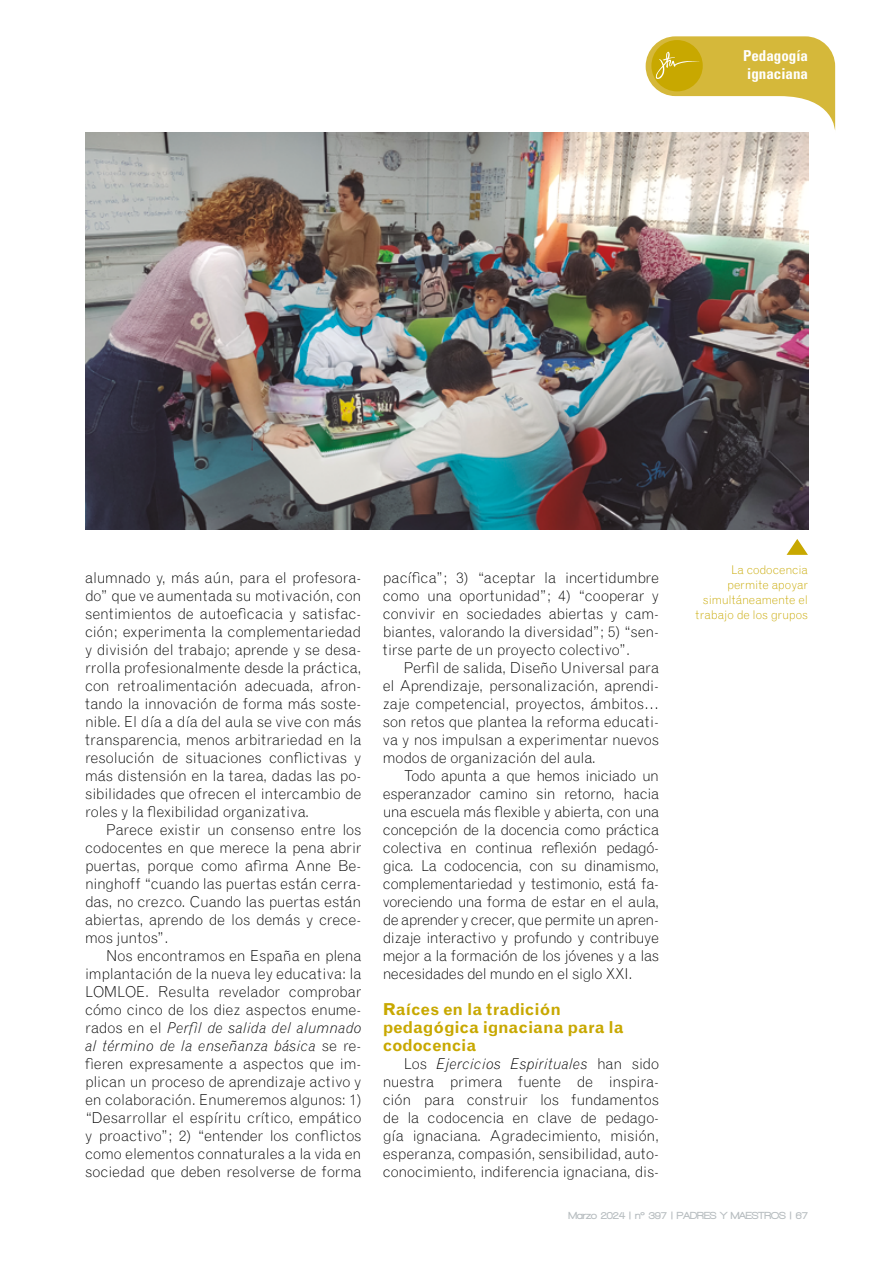
<style>
.page{position:relative;width:893px;height:1263px;background:#fff}
.page>*{position:absolute;margin:0;border:0;box-sizing:border-box;transform-origin:0 0}
.Ladillo{font:700 16.5px/18px "Grotesque";letter-spacing:-.015em;color:#c8a800}
.t1{font:300 15px/18px "Grotesque";letter-spacing:-.01em;color:#000;text-align:justify}
.t2{font:700 condensed 15px/18px "Univers";color:#fff}
.PIE_DE_FOTO{font:300 12px/15px "Grotesque";letter-spacing:-.005em;color:#c8a800;text-align:right}
.t3{font:900 10.5px "Walkway";color:#b7bdc0}
.s1{font-style:italic}
</style>
<div class="page">
<svg style="left:646px;top:36px;width:189px;height:94px"></svg>
<img style="left:85px;top:132px;width:723px;height:397px">
<svg style="left:787px;top:539px;width:21px;height:16px"></svg>
<p class="t2" style="left:743px;top:47px;width:67px">Pedagogía ignaciana</p>
<p class="t1" style="left:85px;top:568px;width:278px">alumnado y, más aún, para el profesora&shy;do” que ve aumentada su motivación, con sentimientos de autoeficacia y satisfac&shy;ción; experimenta la complementariedad y división del trabajo; aprende y se desa&shy;rrolla profesionalmente desde la práctica, con retroalimentación adecuada, afron&shy;tando la innovación de forma más soste&shy;nible. El día a día del aula se vive con más transparencia, menos arbitrariedad en la resolución de situaciones conflictivas y más distensión en la tarea, dadas las po&shy;sibilidades que ofrecen el intercambio de roles y la flexibilidad organizativa.</p>
<p class="t1" style="left:85px;top:820px;width:278px;text-indent:21px">Parece existir un consenso entre los codocentes en que merece la pena abrir puertas, porque como afirma Anne Be&shy;ninghoff “cuando las puertas están cerra&shy;das, no crezco. Cuando las puertas están abiertas, aprendo de los demás y crece&shy;mos juntos”.</p>
<p class="t1" style="left:85px;top:946px;width:278px;text-indent:21px">Nos encontramos en España en plena implantación de la nueva ley educativa: la LOMLOE. Resulta revelador comprobar cómo cinco de los diez aspectos enume&shy;rados en el <span class="s1">Perfil de salida del alumnado al término de la enseñanza básica</span> se re&shy;fieren expresamente a aspectos que im&shy;plican un proceso de aprendizaje activo y en colaboración. Enumeremos algunos: 1) “Desarrollar el espíritu crítico, empático y proactivo”; 2) “entender los conflictos como elementos connaturales a la vida en sociedad que deben resolverse de forma</p>
<p class="t1" style="left:383px;top:568px;width:278px">pacífica”; 3) “aceptar la incertidumbre como una oportunidad”; 4) “cooperar y convivir en sociedades abiertas y cam&shy;biantes, valorando la diversidad”; 5) “sen&shy;tirse parte de un proyecto colectivo”.</p>
<p class="t1" style="left:383px;top:658px;width:278px;text-indent:21px">Perfil de salida, Diseño Universal para el Aprendizaje, personalización, aprendi&shy;zaje competencial, proyectos, ámbitos… son retos que plantea la reforma educati&shy;va y nos impulsan a experimentar nuevos modos de organización del aula.</p>
<p class="t1" style="left:383px;top:766px;width:278px;text-indent:21px">Todo apunta a que hemos iniciado un esperanzador camino sin retorno, hacia una escuela más flexible y abierta, con una concepción de la docencia como práctica colectiva en continua reflexión pedagó&shy;gica. La codocencia, con su dinamismo, complementariedad y testimonio, está fa&shy;voreciendo una forma de estar en el aula, de aprender y crecer, que permite un apren&shy;dizaje interactivo y profundo y contribuye mejor a la formación de los jóvenes y a las necesidades del mundo en el siglo XXI.</p>
<p class="Ladillo" style="left:383px;top:1000px;width:242px">Raíces en la tradición pedagógica ignaciana para la codocencia</p>
<p class="t1" style="left:383px;top:1054px;width:278px;text-indent:21px">Los <span class="s1">Ejercicios Espirituales</span> han sido nuestra primera fuente de inspira&shy;ción para construir los fundamentos de la codocencia en clave de pedago&shy;gía ignaciana. Agradecimiento, misión, esperanza, compasión, sensibilidad, auto&shy;conocimiento, indiferencia ignaciana, dis-</p>
<p class="PIE_DE_FOTO" style="left:696px;top:562px;width:114px">La codocencia permite apoyar simultáneamente el trabajo de los grupos</p>
<p class="t3" style="left:568px;top:1209px;width:241px">Marzo 2024 | nº 397 | PADRES Y MAESTROS | 67</p>
</div>
